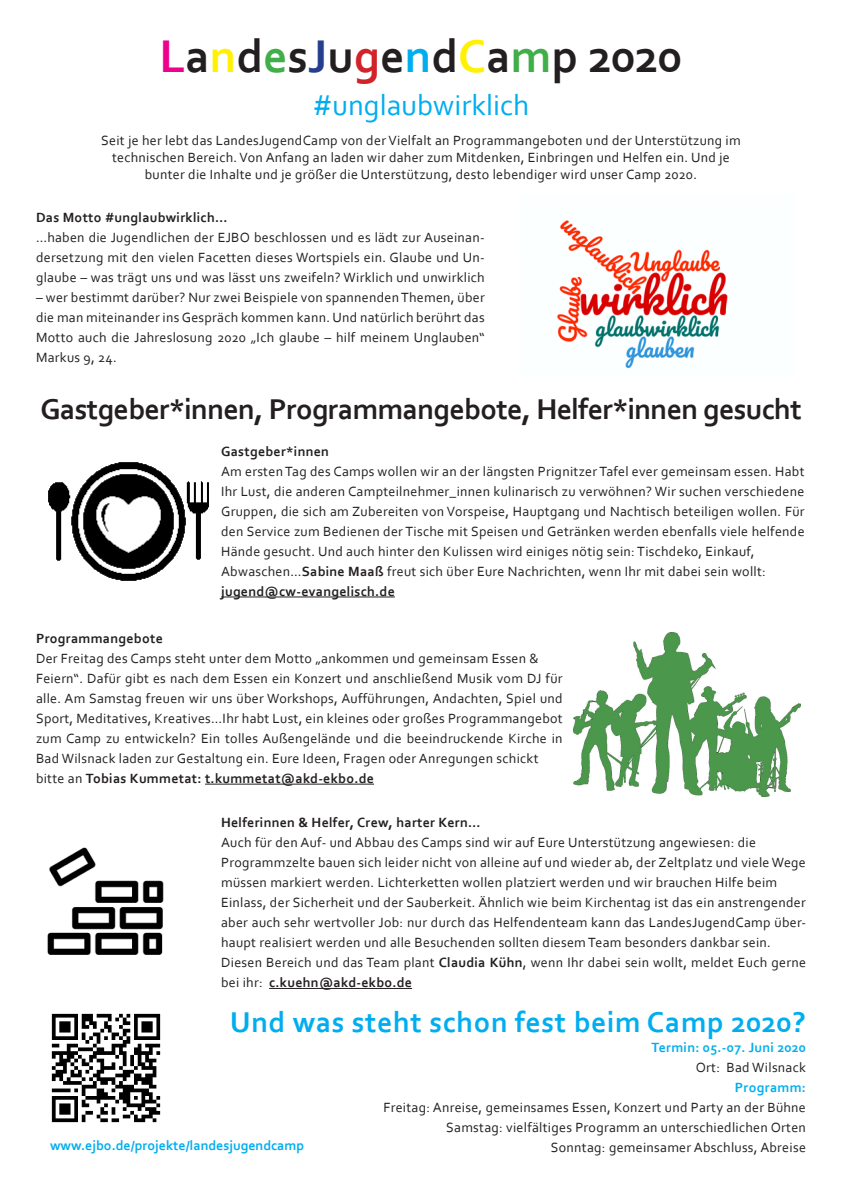
<style>
.page{position:relative;width:842px;height:1191px;background:#fff}
.page>*{position:absolute;margin:0;border:0;box-sizing:border-box;transform-origin:0 0}
.t1{font:700 48px "Corbel";color:#231f20}
.t2{font:700 30px "Corbel";letter-spacing:-.02em;color:#231f20}
.t3{font:700 30px "Corbel";letter-spacing:.02em;color:#00aeef}
.t4{font:30px "Corbel";color:#00aeef}
.t5{font:14px/20px "Corbel";letter-spacing:.02em;color:#231f20;text-align:justify}
.t6{font:700 14px "Corbel";letter-spacing:.02em;color:#231f20}
.t7{font:700 14px "Corbel";color:#00aeef}
.t8{font:700 14px "Corbel";letter-spacing:.02em;color:#00aeef}
.s1{color:#ed028c}
.s2{color:#fff101}
.s3{color:#40ae49}
.s4{color:#253f8e}
.s5{color:#d1232a}
.s6{color:#00aeef}
.s7{font-weight:700}
.s8{font-weight:400}
</style>
<div class="page">
<hr style="left:221px;top:596px;width:174px;height:1px;background:#231f20">
<hr style="left:205px;top:783px;width:169px;height:1px;background:#231f20">
<hr style="left:269px;top:988px;width:143px;height:1px;background:#231f20">
<img style="left:557px;top:220px;width:171px;height:149px">
<img style="left:48px;top:462px;width:161px;height:119px">
<img style="left:574px;top:632px;width:227px;height:164px">
<img style="left:47px;top:847px;width:117px;height:108px">
<img style="left:51px;top:1013px;width:110px;height:110px">
<p class="t1" style="left:159px;top:26px;width:525px"><span class="s1">L</span>a<span class="s2">n</span>d<span class="s3">e</span>s<span class="s4">J</span>u<span class="s5">g</span>e<span class="s6">n</span>d<span class="s2">C</span>a<span class="s3">m</span>p 2020</p>
<p class="t4" style="left:313px;top:87px;width:218px">#unglaubwirklich</p>
<p class="t5" style="left:101px;top:130px;width:641px">Seit je her lebt das LandesJugendCamp von der Vielfalt an Programmangeboten und der Unterstützung im</p>
<p class="t5" style="left:112px;top:147px;width:619px">technischen Bereich. Von Anfang an laden wir daher zum Mitdenken, Einbringen und Helfen ein. Und je</p>
<p class="t5" style="left:145px;top:164px;width:554px">bunter die Inhalte und je größer die Unterstützung, desto lebendiger wird unser Camp 2020.</p>
<p class="t6" style="left:36px;top:208px;width:193px">Das Motto #unglaubwirklich…</p>
<p class="t5" style="left:36px;top:227px;width:450px">…haben die Jugendlichen der EJBO beschlossen und es lädt zur Auseinan&shy;dersetzung mit den vielen Facetten dieses Wortspiels ein. Glaube und Un&shy;glaube – was trägt uns und was lässt uns zweifeln? Wirklich und unwirklich</p>
<p class="t5" style="left:36px;top:287px;width:450px">– wer bestimmt darüber? Nur zwei Beispiele von spannenden Themen, über die man miteinander ins Gespräch kommen kann. Und natürlich berührt das Motto auch die Jahreslosung 2020 „Ich glaube – hilf meinem Unglauben“ Markus 9, 24.</p>
<p class="t2" style="left:40px;top:391px;width:763px">Gastgeber*innen, Programmangebote, Helfer*innen gesucht</p>
<p class="t6" style="left:221px;top:442px;width:109px">Gastgeber*innen</p>
<p class="t5" style="left:221px;top:460px;width:585px">Am ersten Tag des Camps wollen wir an der längsten Prignitzer Tafel ever gemeinsam essen. Habt Ihr Lust, die anderen Campteilnehmer_innen kulinarisch zu verwöhnen? Wir suchen verschiedene Gruppen, die sich am Zubereiten von Vorspeise, Hauptgang und Nachtisch beteiligen wollen. Für den Service zum Bedienen der Tische mit Speisen und Getränken werden ebenfalls viele helfende Hände gesucht. Und auch hinter den Kulissen wird einiges nötig sein: Tischdeko, Einkauf,</p>
<p class="t5" style="left:221px;top:560px;width:546px">Abwaschen…<span class="s7">Sabine Maaß</span> freut sich über Eure Nachrichten, wenn Ihr mit dabei sein wollt:</p>
<p class="t6" style="left:221px;top:582px;width:175px">jugend@cw-evangelisch.de</p>
<p class="t6" style="left:36px;top:629px;width:128px">Programmangebote</p>
<p class="t5" style="left:36px;top:648px;width:504px">Der Freitag des Camps steht unter dem Motto „ankommen und gemeinsam Essen &amp;</p>
<p class="t5" style="left:36px;top:668px;width:528px">Feiern“. Dafür gibt es nach dem Essen ein Konzert und anschließend Musik vom DJ für alle. Am Samstag freuen wir uns über Workshops, Aufführungen, Andachten, Spiel und Sport, Meditatives, Kreatives…Ihr habt Lust, ein kleines oder großes Programmangebot zum Camp zu entwickeln? Ein tolles Außengelände und die beeindruckende Kirche in Bad Wilsnack laden zur Gestaltung ein. Eure Ideen, Fragen oder Anregungen schickt</p>
<p class="t6" style="left:36px;top:769px;width:340px"><span class="s8">bitte an</span> Tobias Kummetat: t.kummetat@akd-ekbo.de</p>
<p class="t6" style="left:221px;top:813px;width:261px">Helferinnen &amp; Helfer, Crew, harter Kern…</p>
<p class="t5" style="left:221px;top:832px;width:536px">Auch für den Auf- und Abbau des Camps sind wir auf Eure Unterstützung angewiesen: die</p>
<p class="t5" style="left:221px;top:852px;width:586px">Programmzelte bauen sich leider nicht von alleine auf und wieder ab, der Zeltplatz und viele Wege müssen markiert werden. Lichterketten wollen platziert werden und wir brauchen Hilfe beim</p>
<p class="t5" style="left:221px;top:892px;width:586px">Einlass, der Sicherheit und der Sauberkeit. Ähnlich wie beim Kirchentag ist das ein anstrengender aber auch sehr wertvoller Job: nur durch das Helfendenteam kann das LandesJugendCamp über&shy;haupt realisiert werden und alle Besuchenden sollten diesem Team besonders dankbar sein.</p>
<p class="t5" style="left:221px;top:952px;width:586px">Diesen Bereich und das Team plant <span class="s7">Claudia Kühn</span>, wenn Ihr dabei sein wollt, meldet Euch gerne bei ihr: <span class="s7">c.kuehn@akd-ekbo.de</span></p>
<p class="t3" style="left:230px;top:1003px;width:578px">Und was steht schon fest beim Camp 2020?</p>
<p class="t8" style="left:651px;top:1038px;width:156px">Termin: 05.-07. Juni 2020</p>
<p class="t5" style="left:696px;top:1056px;width:112px">Ort: Bad Wilsnack</p>
<p class="t8" style="left:735px;top:1078px;width:73px">Programm:</p>
<p class="t5" style="left:383px;top:1096px;width:424px">Freitag: Anreise, gemeinsames Essen, Konzert und Party an der Bühne</p>
<p class="t5" style="left:446px;top:1116px;width:361px">Samstag: vielfältiges Programm an unterschiedlichen Orten</p>
<p class="t7" style="left:50px;top:1137px;width:256px">www.ejbo.de/projekte/landesjugendcamp</p>
<p class="t5" style="left:551px;top:1136px;width:257px">Sonntag: gemeinsamer Abschluss, Abreise</p>
</div>
